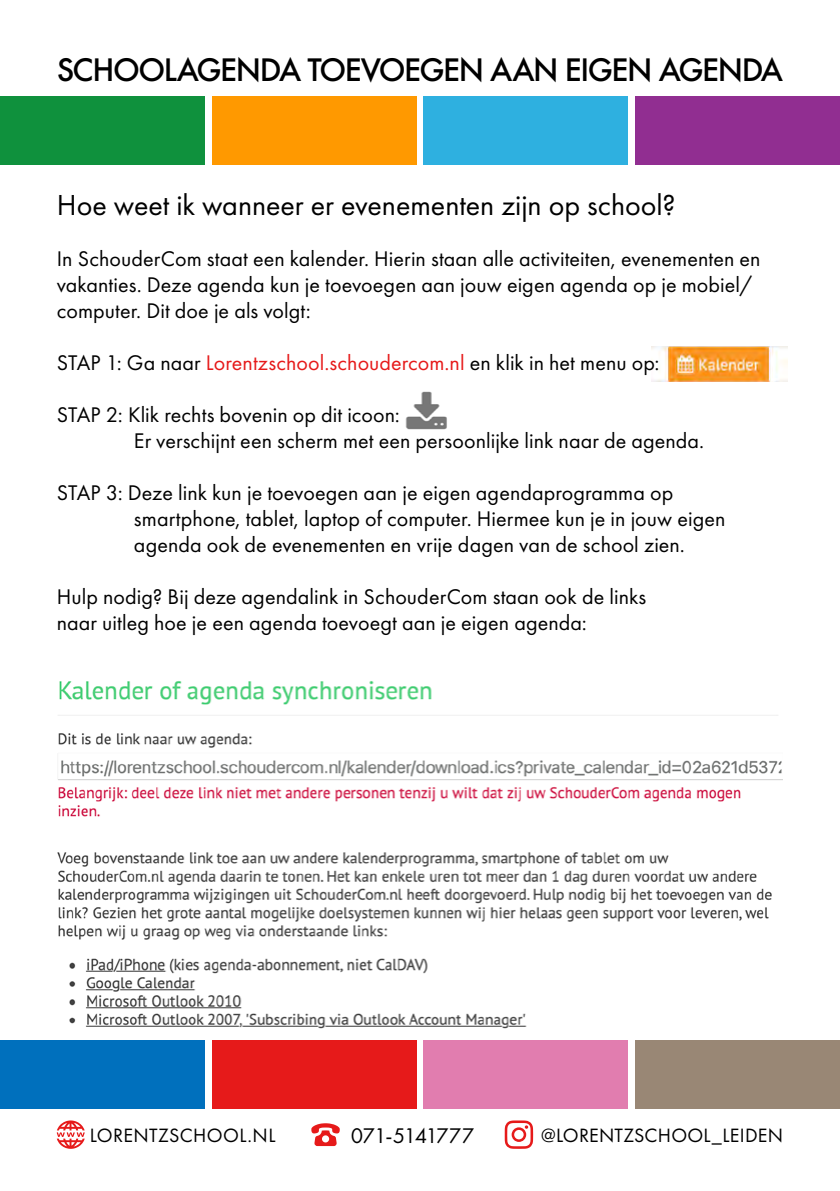
<style>
.page{position:relative;width:840px;height:1191px;background:#fff}
.page>*{position:absolute;margin:0;border:0;box-sizing:border-box;transform-origin:0 0}
.t1{font:30px "Futura PT";color:#000}
.t2{font:500 30px "Futura";letter-spacing:-.05em;color:#000}
.t3{font:22px/26px "Futura PT";letter-spacing:.005em;color:#000}
.t4{font:22px "Futura PT";letter-spacing:-.055em;color:#000}
.t5{font:20px "Futura PT";letter-spacing:.01em;color:#000}
.s1{color:#e61a1a}
</style>
<div class="page">
<img style="left:651px;top:347px;width:135px;height:34px">
<img style="left:57px;top:681px;width:725px;height:348px">
<img style="left:405px;top:391px;width:42px;height:39px">
<div style="left:635px;top:96px;width:204px;height:68px;background:#912e91"></div>
<div style="left:635px;top:1040px;width:204px;height:68px;background:#998775"></div>
<div style="left:212px;top:96px;width:204px;height:68px;background:#f90"></div>
<div style="left:212px;top:1040px;width:204px;height:68px;background:#e61a1a"></div>
<div style="left:423px;top:96px;width:204px;height:68px;background:#2eb0e0"></div>
<div style="left:423px;top:1040px;width:204px;height:68px;background:#e17daf"></div>
<div style="left:0;top:96px;width:204px;height:68px;background:#0f913d"></div>
<div style="left:0;top:1040px;width:204px;height:68px;background:#0070bd"></div>
<svg style="left:504px;top:1120px;width:29px;height:28px"></svg>
<svg style="left:311px;top:1123px;width:28px;height:23px"></svg>
<svg style="left:57px;top:1120px;width:28px;height:28px"></svg>
<p class="t2" style="left:57px;top:50px;width:727px">SCHOOLAGENDA TOEVOEGEN AAN EIGEN AGENDA</p>
<p class="t1" style="left:57px;top:187px;width:620px">Hoe weet ik wanneer er evenementen zijn op school?</p>
<p class="t3" style="left:57px;top:245px;width:705px">In SchouderCom staat een kalender. Hierin staan alle activiteiten, evenementen en vakanties. Deze agenda kun je toevoegen aan jouw eigen agenda op je mobiel/ computer. Dit doe je als volgt:</p>
<p class="t3" style="left:57px;top:349px;width:604px">STAP 1: Ga naar <span class="s1">Lorentzschool.schoudercom.nl</span> en klik in het menu op:</p>
<p class="t3" style="left:57px;top:401px;width:344px">STAP 2: Klik rechts bovenin op dit icoon:</p>
<p class="t3" style="left:134px;top:427px;width:571px">Er verschijnt een scherm met een persoonlijke link naar de agenda.</p>
<p class="t3" style="left:134px;top:479px;width:592px;text-indent:-77px">STAP 3: Deze link kun je toevoegen aan je eigen agendaprogramma op smartphone, tablet, laptop of computer. Hiermee kun je in jouw eigen agenda ook de evenementen en vrije dagen van de school zien.</p>
<p class="t3" style="left:57px;top:583px;width:590px">Hulp nodig? Bij deze agendalink in SchouderCom staan ook de links naar uitleg hoe je een agenda toevoegt aan je eigen agenda:</p>
<p class="t5" style="left:90px;top:1123px;width:187px">LORENTZSCHOOL.NL</p>
<p class="t4" style="left:350px;top:1122px;width:125px">071-5141777</p>
<p class="t5" style="left:541px;top:1123px;width:243px">@LORENTZSCHOOL_LEIDEN</p>
</div>
